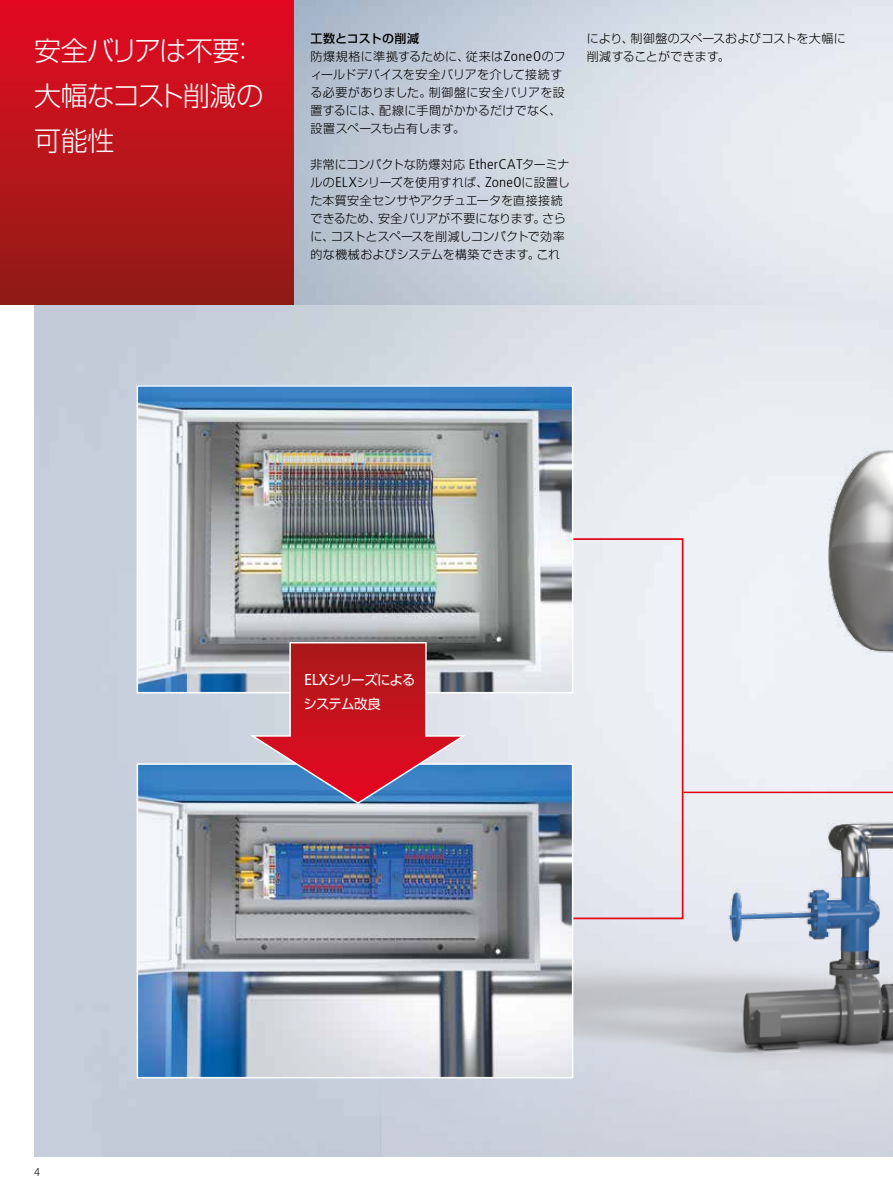
<style>
.page{position:relative;width:893px;height:1191px;background:#fff}
.page>*{position:absolute;margin:0;border:0;box-sizing:border-box;transform-origin:0 0}
.t1{font:300 27px/45px "Shin Go Pro";letter-spacing:-.025em;color:#fff}
.t2{font:13.5px/24px "Shin Go Pro";letter-spacing:-.065em;color:#fff}
.t3{font:300 12px/18px "Shin Go Pro";letter-spacing:.01em;color:#000}
.t4{font:300 11.25px "Noto Sans JP";color:#000}
.s1{font-weight:500}
.s2{font-family:"Frutiger LT Pro";font-stretch:condensed;font-size:14.1px}
.s3{font-family:"Frutiger LT Pro";font-stretch:condensed;font-size:15.75px}
</style>
<div class="page">
<img style="left:34px;top:304px;width:859px;height:853px">
<hr style="left:683px;top:791px;width:210px;height:2px;background:#e30613">
<div style="left:542px;top:537px;width:142px;height:383px;background:#e9ecf3"></div>
<img style="left:293px;top:0;width:600px;height:304px">
<div style="left:0;top:0;width:293px;height:304px;background:linear-gradient(to bottom,#e50a22,#8f1d15)"></div>
<img style="left:140px;top:766px;width:430px;height:309px">
<div style="left:137px;top:763px;width:436px;height:315px;border:2px solid #fff"></div>
<img style="left:140px;top:388px;width:430px;height:302px">
<div style="left:137px;top:385px;width:436px;height:308px;border:2px solid #fff"></div>
<svg style="left:247px;top:641px;width:222px;height:164px;background:#ac596c"></svg>
<h1 class="t1" style="left:34px;top:25px;width:224px">安全バリアは不要：</h1>
<h1 class="t1" style="left:34px;top:70px;width:231px">大幅なコスト削減の可能性</h1>
<p class="t3" style="left:310px;top:28px;width:256px"><span class="s1">工数とコストの削減<br></span>防爆規格に準拠するために、従来は<span class="s2">Zone0</span>のフィールドデバイスを安全バリアを介して接続する必要がありました。制御盤に安全バリアを設置するには、配線に手間がかかるだけでなく、設置スペースも占有します。</p>
<p class="t3" style="left:310px;top:154px;width:261px">非常にコンパクトな防爆対応 <span class="s2">EtherCAT</span>ターミナルの<span class="s2">ELX</span>シリーズを使用すれば、<span class="s2">Zone0</span>に設置した本質安全センサやアクチュエータを直接接続できるため、安全バリアが不要になります。さらに、コストとスペースを削減しコンパクトで効率的な機械およびシステムを構築できます。これ</p>
<p class="t3" style="left:587px;top:28px;width:260px">により、制御盤のスペースおよびコストを大幅に</p>
<p class="t3" style="left:587px;top:46px;width:145px">削減することができます。</p>
<p class="t2" style="left:304px;top:666px;width:113px"><span class="s3">ELX</span>シリーズによるシステム改良</p>
<p class="t4" style="left:34px;top:1165px;width:8px">4</p>
</div>
